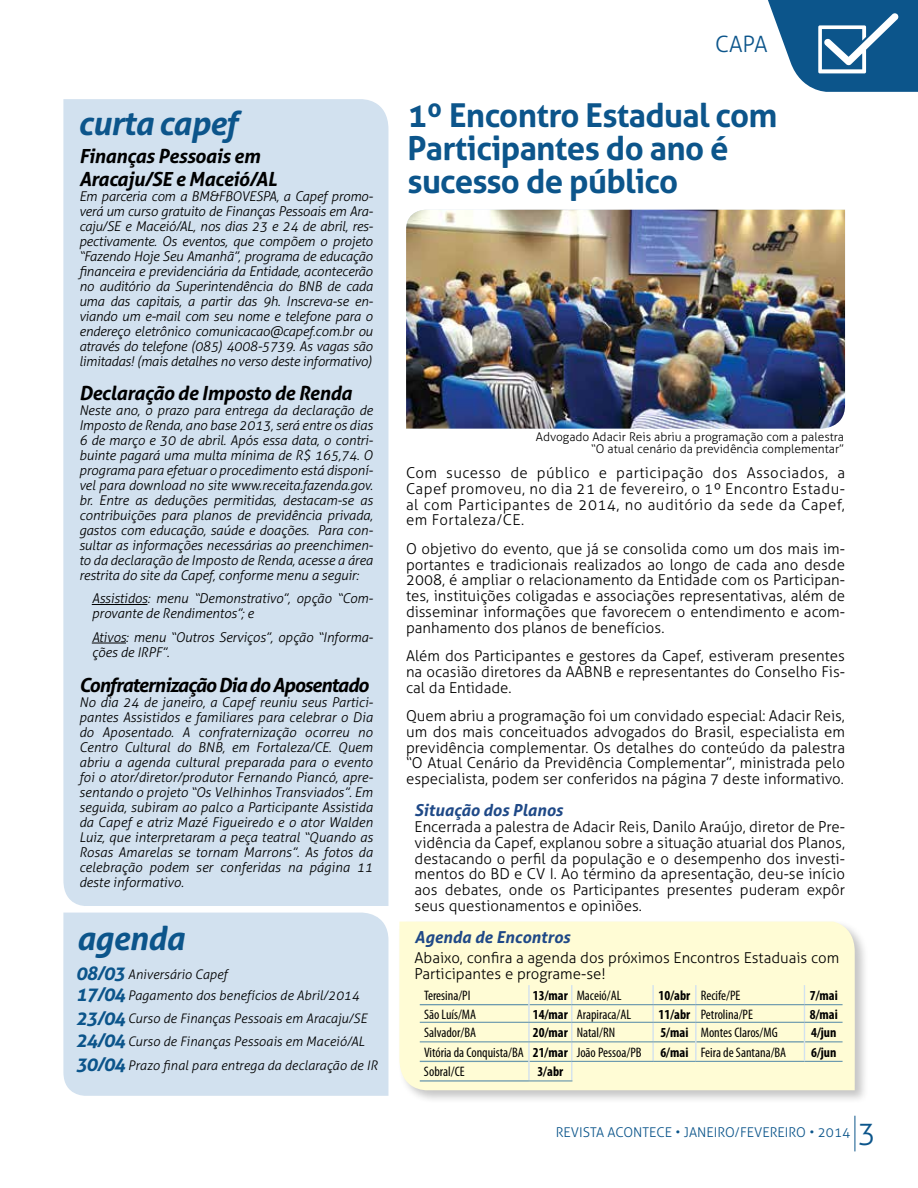
<style>
.page{position:relative;width:918px;height:1188px;background:#fff}
.page>*{position:absolute;margin:0;border:0;box-sizing:border-box;transform-origin:0 0}
.t1{font:700 33px/33px "Aller";letter-spacing:-.02em;color:#0c558b}
.t2{font:italic 700 33px "Aller";letter-spacing:-.02em;color:#0c558b}
.t3{font:300 30px "Aller";color:#0c558b}
.t4{font:300 22.5px "Aller";color:#0c558b}
.t5{font:italic 700 19.5px/23.4px "Aller";letter-spacing:-.02em;color:#000}
.t6{font:italic 700 19.5px "Aller";letter-spacing:-.05em;color:#000}
.t7{font:italic 700 19.05px/21.6px "Aller";letter-spacing:-.05em;color:#0c558b}
.t8{font:italic 700 16.5px "Aller";color:#1f4987}
.t9{font:300 15px/15.8px "Aller";color:#000;text-align:justify}
.t10{font:condensed 13.8px "Myriad Pro";color:#000}
.t11{font:700 condensed 13.8px "Myriad Pro";color:#000}
.t12{font:italic 300 13.5px/15px "Aller";letter-spacing:-.01em;color:#000;text-align:justify}
.t13{font:300 13.5px "Aller";color:#0c558b}
.t14{font:italic 300 13.2px/21.6px "Aller";color:#000}
.t15{font:300 12px/11.1px "Aller";color:#000;text-align:right}
.s1{font-weight:700}
</style>
<div class="page">
<hr style="left:855px;top:1116px;width:1px;height:35px;background:#0c558b">
<div style="left:397px;top:919px;width:472px;height:186px;background:#000;opacity:.23"></div>
<div style="left:399px;top:922px;width:456px;height:169px;background:#fffcd5"></div>
<svg style="left:768px;top:0;width:150px;height:92px"></svg>
<svg style="left:63px;top:99px;width:325px;height:807px;background:#d4e2ef"></svg>
<div style="left:63px;top:912px;width:325px;height:184px;background:#d2e1ef"></div>
<hr style="left:92px;top:604px;width:55px;height:1px;background:#000">
<hr style="left:92px;top:643px;width:34px;height:1px;background:#000">
<img style="left:406px;top:210px;width:439px;height:219px">
<hr style="left:696px;top:1061px;width:108px;height:1px;background:#6e9baf">
<hr style="left:804px;top:1061px;width:39px;height:1px;background:#6e9baf">
<hr style="left:528px;top:985px;width:2px;height:20px;background:#d2e1ef">
<svg style="left:652px;top:985px;width:2px;height:76px"></svg>
<svg style="left:695px;top:985px;width:2px;height:76px"></svg>
<svg style="left:804px;top:985px;width:1px;height:76px"></svg>
<svg style="left:528px;top:1005px;width:2px;height:75px"></svg>
<svg style="left:571px;top:985px;width:1px;height:95px"></svg>
<hr style="left:420px;top:1004px;width:108px;height:1px;background:#6e9baf">
<hr style="left:530px;top:1004px;width:42px;height:1px;background:#6e9baf">
<hr style="left:572px;top:1004px;width:81px;height:1px;background:#6e9baf">
<hr style="left:653px;top:1004px;width:43px;height:1px;background:#6e9baf">
<hr style="left:696px;top:1004px;width:108px;height:1px;background:#6e9baf">
<hr style="left:804px;top:1004px;width:39px;height:1px;background:#6e9baf">
<hr style="left:420px;top:1022px;width:109px;height:1px;background:#6e9baf">
<hr style="left:529px;top:1022px;width:43px;height:1px;background:#6e9baf">
<hr style="left:572px;top:1022px;width:81px;height:1px;background:#6e9baf">
<hr style="left:653px;top:1022px;width:43px;height:1px;background:#6e9baf">
<hr style="left:697px;top:1041px;width:107px;height:2px;background:#6e9baf">
<hr style="left:420px;top:1061px;width:108px;height:1px;background:#6e9baf">
<hr style="left:696px;top:1022px;width:108px;height:1px;background:#6e9baf">
<hr style="left:804px;top:1022px;width:39px;height:1px;background:#6e9baf">
<hr style="left:420px;top:1041px;width:109px;height:1px;background:#6e9baf">
<hr style="left:529px;top:1041px;width:43px;height:1px;background:#6e9baf">
<hr style="left:572px;top:1041px;width:81px;height:1px;background:#6e9baf">
<hr style="left:653px;top:1041px;width:42px;height:1px;background:#6e9baf">
<hr style="left:805px;top:1041px;width:38px;height:1px;background:#6e9baf">
<hr style="left:530px;top:1061px;width:42px;height:1px;background:#6e9baf">
<hr style="left:572px;top:1061px;width:81px;height:1px;background:#6e9baf">
<hr style="left:653px;top:1061px;width:43px;height:1px;background:#6e9baf">
<hr style="left:420px;top:1080px;width:109px;height:2px;background:#6e9baf">
<hr style="left:529px;top:1080px;width:43px;height:2px;background:#6e9baf">
<h1 class="t2" style="left:78px;top:103px;width:161px">curta capef</h1>
<h3 class="t5" style="left:79px;top:144px;width:200px">Finanças Pessoais em<br>Aracaju/SE e Maceió/AL</h3>
<p class="t12" style="left:79px;top:189px;width:296px">Em parceria com a BM&amp;FBOVESPA, a Capef promo&shy;verá um curso gratuito de Finanças Pessoais em Ara&shy;caju/SE e Maceió/AL, nos dias 23 e 24 de abril, res&shy;pectivamente. Os eventos, que compõem o projeto “Fazendo Hoje Seu Amanhã”, programa de educação financeira e previdenciária da Entidade, acontecerão no auditório da Superintendência do BNB de cada uma das capitais, a partir das 9h. Inscreva-se en&shy;viando um e-mail com seu nome e telefone para o endereço eletrônico comunicacao@capef.com.br ou através do telefone (085) 4008-5739. As vagas são limitadas! (mais detalhes no verso deste informativo)</p>
<h3 class="t5" style="left:79px;top:381px;width:274px">Declaração de Imposto de Renda</h3>
<p class="t12" style="left:79px;top:403px;width:296px">Neste ano, o prazo para entrega da declaração de Imposto de Renda, ano base 2013, será entre os dias 6 de março e 30 de abril. Após essa data, o contri&shy;buinte pagará uma multa mínima de R$ 165,74. O programa para efetuar o procedimento está disponí&shy;vel para download no site www.receita.fazenda.gov. br. Entre as deduções permitidas, destacam-se as contribuições para planos de previdência privada, gastos com educação, saúde e doações. Para con&shy;sultar as informações necessárias ao preenchimen&shy;to da declaração de Imposto de Renda, acesse a área restrita do site da Capef, conforme menu a seguir:</p>
<p class="t12" style="left:92px;top:591px;width:283px">Assistidos: menu “Demonstrativo”, opção “Com&shy;provante de Rendimentos”; e</p>
<p class="t12" style="left:92px;top:630px;width:283px">Ativos: menu “Outros Serviços”, opção “Informa&shy;ções de IRPF”.</p>
<h3 class="t6" style="left:79px;top:673px;width:291px">Confraternização Dia do Aposentado</h3>
<p class="t12" style="left:79px;top:695px;width:296px">No dia 24 de janeiro, a Capef reuniu seus Partici&shy;pantes Assistidos e familiares para celebrar o Dia do Aposentado. A confraternização ocorreu no Centro Cultural do BNB, em Fortaleza/CE. Quem abriu a agenda cultural preparada para o evento foi o ator/diretor/produtor Fernando Piancó, apre&shy;sentando o projeto “Os Velhinhos Transviados”. Em seguida, subiram ao palco a Participante Assistida da Capef e atriz Mazé Figueiredo e o ator Walden Luiz, que interpretaram a peça teatral “Quando as Rosas Amarelas se tornam Marrons”. As fotos da celebração podem ser conferidas na página 11 deste informativo.</p>
<h1 class="t2" style="left:77px;top:918px;width:110px">agenda</h1>
<p class="t14" style="left:128px;top:963px;width:233px">Aniversário Capef<br>Pagamento dos benefícios de Abril/2014</p>
<p class="t14" style="left:128px;top:1008px;width:241px;line-height:22.5px">Curso de Finanças Pessoais em Aracaju/SE<br>Curso de Finanças Pessoais em Maceió/AL</p>
<p class="t14" style="left:128px;top:1055px;width:251px">Prazo final para entrega da declaração de IR</p>
<h3 class="t7" style="left:76px;top:962px;width:51px">08/03<br>17/04</h3>
<h3 class="t7" style="left:76px;top:1006px;width:51px;line-height:22.5px">23/04<br>24/04</h3>
<h3 class="t7" style="left:76px;top:1054px;width:51px">30/04</h3>
<h3 class="t4" style="left:715px;top:31px;width:54px">CAPA</h3>
<h1 class="t1" style="left:408px;top:98px;width:372px">1º Encontro Estadual com<br>Participantes do ano é sucesso de público</h1>
<p class="t15" style="left:536px;top:432px;width:310px">Advogado Adacir Reis abriu a programação com a palestra “O atual cenário da previdência complementar”</p>
<p class="t9" style="left:406px;top:465px;width:441px">Com sucesso de público e participação dos Associados, a Capef promoveu, no dia 21 de fevereiro, o 1º Encontro Estadu&shy;al com Participantes de 2014, no auditório da sede da Capef, em Fortaleza/CE.</p>
<p class="t9" style="left:406px;top:541px;width:441px">O objetivo do evento, que já se consolida como um dos mais im&shy;portantes e tradicionais realizados ao longo de cada ano desde 2008, é ampliar o relacionamento da Entidade com os Participan&shy;tes, instituições coligadas e associações representativas, além de disseminar informações que favorecem o entendimento e acom&shy;panhamento dos planos de benefícios.</p>
<p class="t9" style="left:406px;top:648px;width:441px">Além dos Participantes e gestores da Capef, estiveram presentes na ocasião diretores da AABNB e representantes do Conselho Fis&shy;cal da Entidade.</p>
<p class="t9" style="left:406px;top:708px;width:441px">Quem abriu a programação foi um convidado especial: Adacir Reis, um dos mais conceituados advogados do Brasil, especialista em previdência complementar. Os detalhes do conteúdo da palestra “O Atual Cenário da Previdência Complementar”, ministrada pelo especialista, podem ser conferidos na página 7 deste informativo.</p>
<p class="t8" style="left:415px;top:800px;width:150px">Situação dos Planos</p>
<p class="t9" style="left:415px;top:819px;width:432px">Encerrada a palestra de Adacir Reis, Danilo Araújo, diretor de Pre&shy;vidência da Capef, explanou sobre a situação atuarial dos Planos, destacando o perfil da população e o desempenho dos investi&shy;mentos do BD e CV I. Ao término da apresentação, deu-se início aos debates, onde os Participantes presentes puderam expôr seus questionamentos e opiniões.</p>
<p class="t8" style="left:415px;top:927px;width:157px">Agenda de Encontros</p>
<p class="t9" style="left:415px;top:950px;width:426px">Abaixo, confira a agenda dos próximos Encontros Estaduais com<br>Participantes e programe-se!</p>
<p class="t10" style="left:424px;top:988px;width:48px">Teresina/PI</p>
<p class="t10" style="left:533px;top:988px;width:90px"><span class="s1">13/mar</span> Maceió/AL</p>
<p class="t10" style="left:659px;top:988px;width:83px"><span class="s1">10/abr</span> Recife/PE</p>
<p class="t11" style="left:810px;top:988px;width:29px">7/mai</p>
<p class="t10" style="left:424px;top:1007px;width:54px">São Luís/MA</p>
<p class="t10" style="left:533px;top:1007px;width:100px"><span class="s1">14/mar</span> Arapiraca/AL</p>
<p class="t10" style="left:659px;top:1007px;width:96px"><span class="s1">11/abr</span> Petrolina/PE</p>
<p class="t11" style="left:810px;top:1006px;width:29px">8/mai</p>
<p class="t10" style="left:424px;top:1025px;width:54px">Salvador/BA</p>
<p class="t10" style="left:533px;top:1025px;width:84px"><span class="s1">20/mar</span> Natal/RN</p>
<p class="t10" style="left:660px;top:1025px;width:119px"><span class="s1">5/mai</span> Montes Claros/MG</p>
<p class="t11" style="left:811px;top:1025px;width:27px">4/jun</p>
<p class="t10" style="left:424px;top:1045px;width:219px">Vitória da Conquista/BA <span class="s1">21/mar</span> João Pessoa/PB</p>
<p class="t10" style="left:660px;top:1045px;width:127px"><span class="s1">6/mai</span> Feira de Santana/BA</p>
<p class="t11" style="left:811px;top:1045px;width:27px">6/jun</p>
<p class="t10" style="left:424px;top:1064px;width:42px">Sobral/CE</p>
<p class="t11" style="left:537px;top:1064px;width:27px">3/abr</p>
<p class="t13" style="left:556px;top:1124px;width:296px">REVISTA ACONTECE • JANEIRO/FEVEREIRO • 2014</p>
<h2 class="t3" style="left:858px;top:1115px;width:19px">3</h2>
</div>
